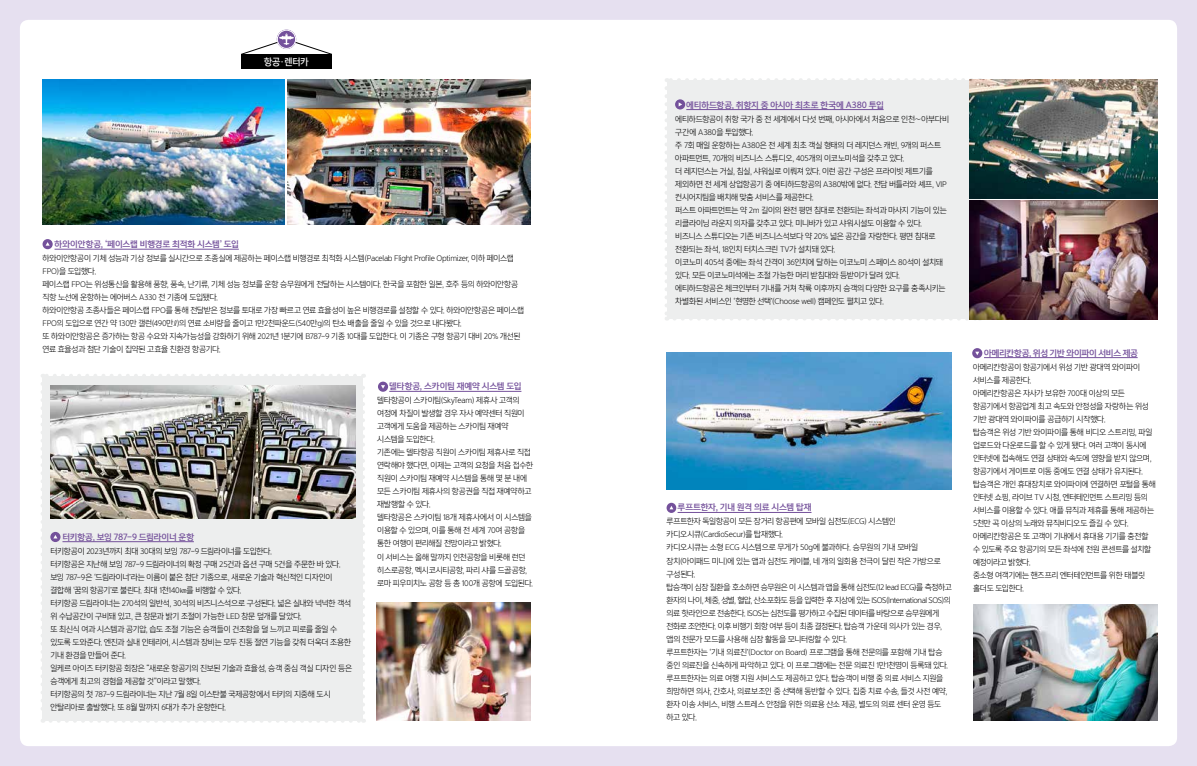
<style>
.page{position:relative;width:1197px;height:766px;background:#fff}
.page>*{position:absolute;margin:0;border:0;box-sizing:border-box;transform-origin:0 0}
.t1{font:9px "Yoon Gothic Pro 760";color:#fff;scale:.95 1}
.t2{font:8px/13px "Yoon Gothic Pro 730";letter-spacing:-.035em;color:#000}
.t3{font:8px "Yoon Gothic Pro 770";letter-spacing:-.03em;color:#74519b}
</style>
<div class="page">
<div style="left:0;top:0;width:1196px;height:765px;background:#e6e0f0"></div>
<div style="left:20px;top:20px;width:1156px;height:726px;background:#fff;border-radius:9px"></div>
<div style="left:666px;top:80px;width:313px;height:238px;background:#edeeee"></div>
<svg style="left:665px;top:88px;width:3px;height:232px"></svg>
<svg style="left:674px;top:318px;width:295px;height:2px"></svg>
<svg style="left:666px;top:78px;width:305px;height:2px"></svg>
<img style="left:973px;top:604px;width:184px;height:116px">
<div style="left:43px;top:375px;width:320px;height:345px;background:#edeeee"></div>
<svg style="left:41px;top:383px;width:4px;height:339px"></svg>
<svg style="left:51px;top:719px;width:313px;height:3px"></svg>
<svg style="left:362px;top:374px;width:3px;height:338px"></svg>
<svg style="left:43px;top:374px;width:312px;height:2px"></svg>
<img style="left:376px;top:602px;width:154px;height:118px">
<hr style="left:389px;top:391px;width:132px;height:1px;background:#74519b">
<hr style="left:55px;top:249px;width:184px;height:1px;background:#74519b">
<svg style="left:43px;top:239px;width:10px;height:10px"></svg>
<svg style="left:46px;top:242px;width:4px;height:3px"></svg>
<hr style="left:62px;top:541px;width:132px;height:1px;background:#74519b">
<img style="left:50px;top:385px;width:305px;height:133px">
<svg style="left:276px;top:29px;width:20px;height:20px"></svg>
<div style="left:275px;top:28px;width:22px;height:22px;border:1px solid #fff;border-radius:50%"></div>
<div style="left:277px;top:30px;width:19px;height:19px;border:1px solid #fff;border-radius:50%"></div>
<div style="left:241px;top:54px;width:91px;height:15px;background:#000"></div>
<svg style="left:241px;top:34px;width:91px;height:20px"></svg>
<img style="left:42px;top:79px;width:243px;height:145px">
<img style="left:288px;top:79px;width:242px;height:145px">
<img style="left:969px;top:79px;width:188px;height:241px">
<svg style="left:50px;top:531px;width:10px;height:11px"></svg>
<svg style="left:53px;top:534px;width:4px;height:4px"></svg>
<svg style="left:378px;top:381px;width:10px;height:10px"></svg>
<svg style="left:381px;top:385px;width:4px;height:3px"></svg>
<hr style="left:983px;top:357px;width:154px;height:1px;background:#74519b">
<div style="left:972px;top:348px;width:10px;height:10px;background:#74519b;border-radius:50%"></div>
<svg style="left:975px;top:351px;width:4px;height:4px"></svg>
<hr style="left:677px;top:512px;width:134px;height:1px;background:#74519b">
<img style="left:666px;top:352px;width:285px;height:137px">
<svg style="left:666px;top:502px;width:10px;height:11px"></svg>
<svg style="left:669px;top:505px;width:4px;height:4px"></svg>
<hr style="left:686px;top:109px;width:197px;height:1px;background:#74519b">
<div style="left:675px;top:99px;width:10px;height:10px;background:#74519b;border-radius:50%"></div>
<svg style="left:678px;top:102px;width:4px;height:4px"></svg>
<p class="t1" style="left:264px;top:55px;width:48px">항공·렌터카</p>
<p class="t3" style="left:55px;top:238px;width:186px">하와이안항공, ‘페이스랩 비행경로 최적화 시스템’ 도입</p>
<p class="t2" style="left:43px;top:252px;width:483px">하와이안항공이 기체 성능과 기상 정보를 실시간으로 조종실에 제공하는 페이스랩 비행경로 최적화 시스템(Pacelab Flight Profile Optimizer, 이하 페이스랩 FPO)을 도입했다.<br>페이스랩 FPO는 위성통신을 활용해 풍향, 풍속, 난기류, 기체 성능 정보를 운항 승무원에게 전달하는 시스템이다. 한국을 포함한 일본, 호주 등의 하와이안항공 직항 노선에 운항하는 에어버스 A330 전 기종에 도입됐다.<br>하와이안항공 조종사들은 페이스랩 FPO를 통해 전달받은 정보를 토대로 가장 빠르고 연료 효율성이 높은 비행경로를 설정할 수 있다. 하와이안항공은 페이스랩 FPO의 도입으로 연간 약 130만 갤런(490만ℓ)의 연료 소비량을 줄이고 1만2천파운드(540만g)의 탄소 배출을 줄일 수 있을 것으로 내다봤다.<br>또 하와이안항공은 증가하는 항공 수요와 지속가능성을 강화하기 위해 2021년 1분기에 B787-9 기종 10대를 도입한다. 이 기종은 구형 항공기 대비 20% 개선된 연료 효율성과 첨단 기술이 집약된 고효율 친환경 항공기다.</p>
<p class="t3" style="left:62px;top:531px;width:133px">터키항공, 보잉 787-9 드림라이너 운항</p>
<p class="t2" style="left:50px;top:544px;width:303px">터키항공이 2023년까지 최대 30대의 보잉 787-9 드림라이너를 도입한다.<br>터키항공은 지난해 보잉 787-9 드림라이너의 확정 구매 25건과 옵션 구매 5건을 주문한 바 있다. 보잉 787-9은 ‘드림라이너’라는 이름이 붙은 첨단 기종으로, 새로운 기술과 혁신적인 디자인이 결합해 ‘꿈의 항공기’로 불린다. 최대 1천140㎞를 비행할 수 있다.<br>터키항공 드림라이너는 270석의 일반석, 30석의 비즈니스석으로 구성된다. 넓은 실내와 넉넉한 객석 위 수납공간이 구비돼 있고, 큰 창문과 밝기 조절이 가능한 LED 창문 덮개를 달았다.<br>또 최신식 여과 시스템과 공기압, 습도 조절 기능은 승객들이 건조함을 덜 느끼고 피로를 줄일 수 있도록 도와준다. 엔진과 실내 인테리어, 시스템과 장비는 모두 진동 절연 기능을 갖춰 더욱더 조용한 기내 환경을 만들어 준다.<br>일케르 아이즈 터키항공 회장은 “새로운 항공기의 진보된 기술과 효율성, 승객 중심 객실 디자인 등은 승객에게 최고의 경험을 제공할 것”이라고 말했다.<br>터키항공의 첫 787-9 드림라이너는 지난 7월 8일 이스탄불 국제공항에서 터키의 지중해 도시 안탈리아로 출발했다. 또 8월 말까지 6대가 추가 운항한다.</p>
<p class="t3" style="left:389px;top:380px;width:134px">델타항공, 스카이팀 재예약 시스템 도입</p>
<p class="t2" style="left:377px;top:394px;width:158px">델타항공이 스카이팀(SkyTeam) 제휴사 고객의 여정에 차질이 발생할 경우 자사 예약센터 직원이 고객에게 도움을 제공하는 스카이팀 재예약 시스템을 도입한다.<br>기존에는 델타항공 직원이 스카이팀 제휴사로 직접 연락해야 했다면, 이제는 고객의 요청을 처음 접수한 직원이 스카이팀 재예약 시스템을 통해 몇 분 내에 모든 스카이팀 제휴사의 항공권을 직접 재예약하고 재발행할 수 있다.<br>델타항공은 스카이팀 18개 제휴사에서 이 시스템을 이용할 수 있으며, 이를 통해 전 세계 70여 공항을 통한 여행이 편리해질 전망이라고 밝혔다.<br>이 서비스는 올해 말까지 인천공항을 비롯해 런던 히스로공항, 멕시코시티공항, 파리 샤를 드골공항, 로마 피우미치노 공항 등 총 100개 공항에 도입된다.</p>
<p class="t3" style="left:686px;top:99px;width:199px">에티하드항공, 취항지 중 아시아 최초로 한국에 A380 투입</p>
<p class="t2" style="left:675px;top:112px;width:275px">에티하드항공이 취항 국가 중 전 세계에서 다섯 번째, 아시아에서 처음으로 인천∼아부다비 구간에 A380을 투입했다.<br>주 7회 매일 운항하는 A380은 전 세계 최초 객실 형태의 더 레지던스 캐빈, 9개의 퍼스트 아파트먼트, 70개의 비즈니스 스튜디오, 405개의 이코노미석을 갖추고 있다.<br>더 레지던스는 거실, 침실, 샤워실로 이뤄져 있다. 이런 공간 구성은 프라이빗 제트기를 제외하면 전 세계 상업항공기 중 에티하드항공의 A380밖에 없다. 전담 버틀러와 셰프, VIP 컨시어지팀을 배치해 맞춤 서비스를 제공한다.<br>퍼스트 아파트먼트는 약 2ｍ 길이의 완전 평면 침대로 전환되는 좌석과 마사지 기능이 있는 리클라이닝 라운지 의자를 갖추고 있다. 미니바가 있고 샤워시설도 이용할 수 있다. 비즈니스 스튜디오는 기존 비즈니스석보다 약 20% 넓은 공간을 자랑한다. 평면 침대로 전환되는 좌석, 18인치 터치스크린 TV가 설치돼 있다.<br>이코노미 405석 중에는 좌석 간격이 36인치에 달하는 이코노미 스페이스 80석이 설치돼 있다. 모든 이코노미석에는 조절 가능한 머리 받침대와 등받이가 달려 있다. 에티하드항공은 체크인부터 기내를 거쳐 착륙 이후까지 승객의 다양한 요구를 충족시키는 차별화된 서비스인 ‘현명한 선택’(Choose well) 캠페인도 펼치고 있다.</p>
<p class="t3" style="left:677px;top:501px;width:136px">루프트한자, 기내 원격 의료 시스템 탑재</p>
<p class="t2" style="left:666px;top:515px;width:287px">루프트한자 독일항공이 모든 장거리 항공편에 모바일 심전도(ECG) 시스템인 카디오시큐(CardioSecur)를 탑재했다.<br>카디오시큐는 소형 ECG 시스템으로 무게가 50g에 불과하다. 승무원의 기내 모바일 장치(아이패드 미니)에 있는 앱과 심전도 케이블, 네 개의 일회용 전극이 달린 작은 가방으로 구성된다.<br>탑승객이 심장 질환을 호소하면 승무원은 이 시스템과 앱을 통해 심전도(12 lead ECG)를 측정하고 환자의 나이, 체중, 성별, 혈압, 산소포화도 등을 입력한 후 지상에 있는 ISOS(International SOS)의 의료 핫라인으로 전송한다. ISOS는 심전도를 평가하고 수집된 데이터를 바탕으로 승무원에게 전화로 조언한다. 이후 비행기 회항 여부 등이 최종 결정된다. 탑승객 가운데 의사가 있는 경우, 앱의 전문가 모드를 사용해 심장 활동을 모니터링할 수 있다.<br>루프트한자는 ‘기내 의료진’(Doctor on Board) 프로그램을 통해 전문의를 포함해 기내 탑승 중인 의료진을 신속하게 파악하고 있다. 이 프로그램에는 전문 의료진 1만1천명이 등록돼 있다. 루프트한자는 의료 여행 지원 서비스도 제공하고 있다. 탑승객이 비행 중 의료 서비스 지원을 희망하면 의사, 간호사, 의료보조인 중 선택해 동반할 수 있다. 집중 치료 수송, 들것 사전 예약, 환자 이송 서비스, 비행 스트레스 안정을 위한 의료용 산소 제공, 별도의 의료 센터 운영 등도 하고 있다.</p>
<p class="t3" style="left:983px;top:347px;width:156px">아메리칸항공, 위성 기반 와이파이 서비스 제공</p>
<p class="t2" style="left:972px;top:360px;width:184px">아메리칸항공이 항공기에서 위성 기반 광대역 와이파이 서비스를 제공한다.<br>아메리칸항공은 자사가 보유한 700대 이상의 모든 항공기에서 항공업계 최고 속도와 안정성을 자랑하는 위성 기반 광대역 와이파이를 공급하기 시작했다.<br>탑승객은 위성 기반 와이파이를 통해 비디오 스트리밍, 파일 업로드와 다운로드를 할 수 있게 됐다. 여러 고객이 동시에 인터넷에 접속해도 연결 상태와 속도에 영향을 받지 않으며, 항공기에서 게이트로 이동 중에도 연결 상태가 유지된다. 탑승객은 개인 휴대장치로 와이파이에 연결하면 포털을 통해 인터넷 쇼핑, 라이브 TV 시청, 엔터테인먼트 스트리밍 등의 서비스를 이용할 수 있다. 애플 뮤직과 제휴를 통해 제공하는<br>5천만 곡 이상의 노래와 뮤직비디오도 즐길 수 있다. 아메리칸항공은 또 고객이 기내에서 휴대용 기기를 충전할 수 있도록 주요 항공기의 모든 좌석에 전원 콘센트를 설치할 예정이라고 밝혔다.<br>중소형 여객기에는 핸즈프리 엔터테인먼트를 위한 태블릿 홀더도 도입한다.</p>
</div>
